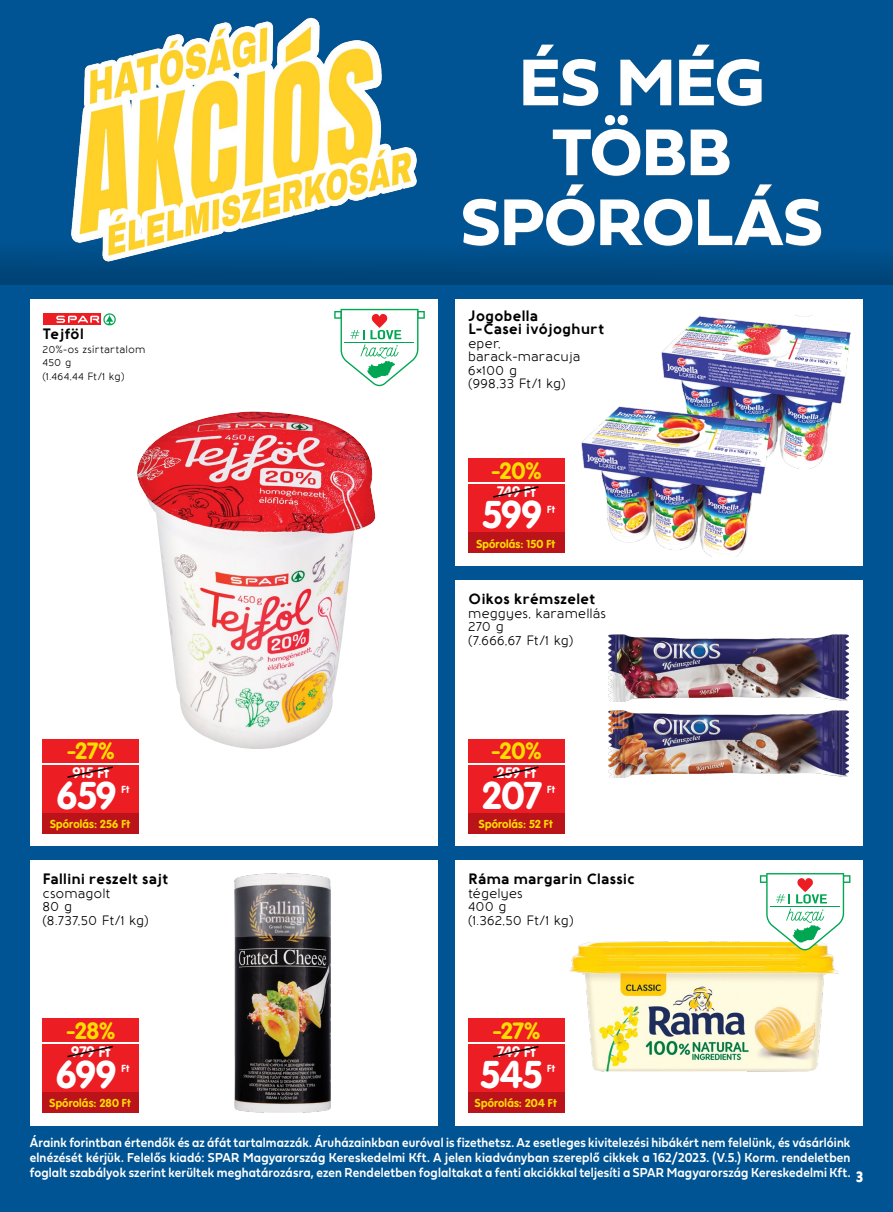
<style>
.page{position:relative;width:893px;height:1212px;background:#005493}
.page>*{position:absolute;margin:0;border:0;box-sizing:border-box;transform-origin:0 0}
.t1{font:68.7px/69.9px "Fieldwork Geo Bold";color:#fff;text-align:center}
.t2{font:700 38.1px "VAG Rounded Next";letter-spacing:-.005em;color:#fff}
.t3{font:700 23.1px "VAG Rounded Next";letter-spacing:-.005em;color:#fd0}
.t4{font:700 15px/13.5px "Baufra";letter-spacing:-.01em;color:#000}
.t5{font:700 15px "VAG Rounded Next";letter-spacing:.005em;color:#fff}
.t6{font:13.5px/15px "Fieldwork Geo Demibold";letter-spacing:.01em;color:#fff;scale:.89 1}
.t7{font:500 13.5px/13.5px "Baufra";color:#000}
.t8{font:700 11.4px "VAG Rounded Next";letter-spacing:.015em;color:#fd0}
.t9{font:500 10.5px/13.5px "Baufra";letter-spacing:.01em;color:#000}
.t10{font:700 10.2px "VAG Rounded Next";letter-spacing:.02em;color:#fff}
.s1{font-family:"Baloo";font-size:17.1px}
</style>
<div class="page">
<div style="left:0;top:239px;width:893px;height:45px;background:linear-gradient(to bottom,#005696,#004274)"></div>
<div style="left:455px;top:580px;width:408px;height:266px;background:#fff"></div>
<div style="left:455px;top:860px;width:408px;height:266px;background:#fff"></div>
<div style="left:30px;top:860px;width:408px;height:266px;background:#fff"></div>
<div style="left:30px;top:299px;width:407px;height:547px;background:#fff"></div>
<div style="left:455px;top:299px;width:408px;height:267px;background:#fff"></div>
<div style="left:464px;top:45px;width:358px;height:201px;background:#636466;opacity:.4"></div>
<img style="left:53px;top:17px;width:380px;height:257px">
<div style="left:124px;top:402px;width:265px;height:349px;background:#000;opacity:.25"></div>
<div style="left:43px;top:313px;width:73px;height:12px;background:#ed1d24"></div>
<svg style="left:56px;top:313px;width:60px;height:12px"></svg>
<svg style="left:334px;top:309px;width:91px;height:77px"></svg>
<div style="left:43px;top:739px;width:96px;height:23px;background:#ed1d24"></div>
<div style="left:43px;top:765px;width:96px;height:49px;background:#ed1d24"></div>
<div style="left:43px;top:813px;width:96px;height:20px;background:#ba141a"></div>
<svg style="left:67px;top:766px;width:46px;height:12px"></svg>
<div style="left:468px;top:459px;width:97px;height:23px;background:#ed1d24"></div>
<div style="left:468px;top:484px;width:97px;height:49px;background:#ed1d24"></div>
<div style="left:468px;top:532px;width:97px;height:21px;background:#ba141a"></div>
<svg style="left:493px;top:486px;width:46px;height:12px"></svg>
<img style="left:661px;top:316px;width:189px;height:153px">
<img style="left:581px;top:406px;width:189px;height:150px">
<img style="left:609px;top:634px;width:239px;height:67px">
<img style="left:609px;top:711px;width:239px;height:67px">
<img style="left:235px;top:873px;width:96px;height:240px">
<img style="left:570px;top:941px;width:268px;height:130px">
<div style="left:468px;top:739px;width:97px;height:23px;background:#ed1d24"></div>
<div style="left:468px;top:765px;width:97px;height:49px;background:#ed1d24"></div>
<div style="left:468px;top:813px;width:97px;height:20px;background:#ba141a"></div>
<svg style="left:493px;top:766px;width:46px;height:12px"></svg>
<div style="left:468px;top:1018px;width:97px;height:23px;background:#ed1d24"></div>
<div style="left:468px;top:1044px;width:97px;height:49px;background:#ed1d24"></div>
<div style="left:468px;top:1092px;width:97px;height:21px;background:#ba141a"></div>
<svg style="left:493px;top:1046px;width:46px;height:12px"></svg>
<svg style="left:760px;top:873px;width:90px;height:77px"></svg>
<div style="left:43px;top:1018px;width:96px;height:23px;background:#ed1d24"></div>
<div style="left:43px;top:1044px;width:96px;height:49px;background:#ed1d24"></div>
<div style="left:43px;top:1092px;width:96px;height:21px;background:#ba141a"></div>
<svg style="left:67px;top:1045px;width:46px;height:13px"></svg>
<p class="t4" style="left:43px;top:326px;width:43px">Tejföl</p>
<p class="t9" style="left:43px;top:342px;width:104px">20%-os zsírtartalom<br>450 g<br>(1.464,44 Ft/1 kg)</p>
<h3 class="t3" style="left:67px;top:736px;width:49px">-27%</h3>
<h2 class="t2" style="left:57px;top:770px;width:61px">659</h2>
<p class="t10" style="left:121px;top:783px;width:9px">Ft</p>
<p class="t8" style="left:50px;top:816px;width:82px">Spórolás: 256 Ft</p>
<p class="t5" style="left:73px;top:762px;width:38px">915 Ft</p>
<p class="t4" style="left:43px;top:871px;width:127px">Fallini reszelt sajt</p>
<p class="t7" style="left:43px;top:886px;width:108px">csomagolt<br>80 g<br>(8.737,50 Ft/1 kg)</p>
<h3 class="t3" style="left:66px;top:1016px;width:50px">-28%</h3>
<h2 class="t2" style="left:56px;top:1050px;width:62px">699</h2>
<p class="t10" style="left:121px;top:1062px;width:9px">Ft</p>
<p class="t8" style="left:50px;top:1096px;width:83px">Spórolás: 280 Ft</p>
<p class="t5" style="left:71px;top:1042px;width:41px">979 Ft</p>
<h1 class="t1" style="left:461px;top:45px;width:363px">ÉS MÉG<br>TÖBB<br>SPÓROLÁS</h1>
<p class="t4" style="left:468px;top:308px;width:138px">Jogobella<br>L-Casei ivójoghurt</p>
<p class="t7" style="left:468px;top:336px;width:114px">eper, barack-maracuja<br>6×100 g<br>(998,33 Ft/1 kg)</p>
<h3 class="t3" style="left:491px;top:456px;width:52px">-20%</h3>
<h2 class="t2" style="left:483px;top:490px;width:61px">599</h2>
<p class="t10" style="left:547px;top:502px;width:9px">Ft</p>
<p class="t8" style="left:476px;top:536px;width:80px">Spórolás: 150 Ft</p>
<p class="t5" style="left:497px;top:482px;width:40px">749 Ft</p>
<p class="t4" style="left:468px;top:591px;width:129px">Oikos krémszelet</p>
<p class="t7" style="left:468px;top:606px;width:139px">meggyes, karamellás<br>270 g<br>(7.666,67 Ft/1 kg)</p>
<h3 class="t3" style="left:491px;top:736px;width:52px">-20%</h3>
<h2 class="t2" style="left:483px;top:770px;width:61px">207</h2>
<p class="t10" style="left:547px;top:783px;width:9px">Ft</p>
<p class="t8" style="left:479px;top:816px;width:75px">Spórolás: 52 Ft</p>
<p class="t5" style="left:497px;top:762px;width:41px">259 Ft</p>
<p class="t4" style="left:468px;top:871px;width:169px">Ráma margarin Classic</p>
<p class="t7" style="left:468px;top:886px;width:107px">tégelyes<br>400 g<br>(1.362,50 Ft/1 kg)</p>
<h3 class="t3" style="left:492px;top:1016px;width:49px">-27%</h3>
<h2 class="t2" style="left:480px;top:1050px;width:63px">545</h2>
<p class="t10" style="left:547px;top:1062px;width:9px">Ft</p>
<p class="t8" style="left:475px;top:1096px;width:83px">Spórolás: 204 Ft</p>
<p class="t5" style="left:497px;top:1042px;width:40px">749 Ft</p>
<p class="t6" style="left:30px;top:1135px;width:938px">Áraink forintban értendők és az áfát tartalmazzák. Áruházainkban euróval is fizethetsz. Az esetleges kivitelezési hibákért nem felelünk, és vásárlóink elnézését kérjük. Felelős kiadó: SPAR Magyarország Kereskedelmi Kft. A jelen kiadványban szereplő cikkek a 162/2023. (V.5.) Korm. rendeletben foglalt szabályok szerint kerültek meghatározásra, ezen Rendeletben foglaltakat a fenti akciókkal teljesíti a SPAR Magyarország Kereskedelmi Kft. <span class="s1">3</span></p>
</div>
